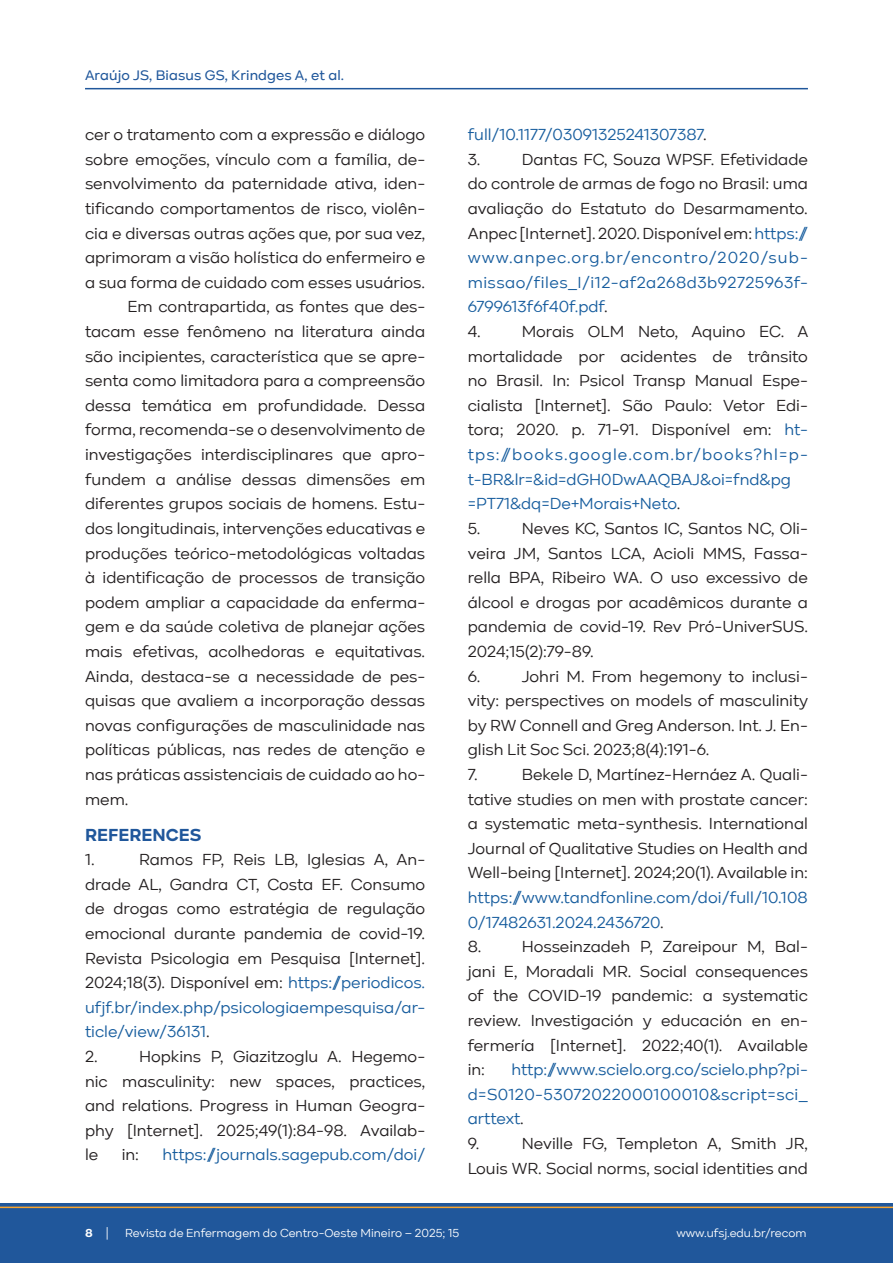
<style>
.page{position:relative;width:893px;height:1263px;background:#fff}
.page>*{position:absolute;margin:0;border:0;box-sizing:border-box;transform-origin:0 0}
.Tit_artigo{font:700 18px "Kinetika";color:#20579b}
.Texto_artigo{font:16.5px/24.6px "Kinetika";color:#231f20;text-align:justify}
.Texto_artigo-2{font:16.5px/24.6px "Kinetika";color:#175d9e;text-align:justify}
.t1{font:500 14.25px "Kinetika";letter-spacing:.01em;color:#20579b}
.t2{font:12px "Kinetika";color:#fff}
.t3{font:700 12px "Kinetika";color:#fff}
.s1{color:#175d9e}
.s2{color:#231f20}
.s3{font-weight:400}
</style>
<div class="page">
<div style="left:0;top:1203px;width:893px;height:60px;background:#20579b"></div>
<hr style="left:0;top:1206px;width:893px;height:2px;background:#f9a42e">
<hr style="left:85px;top:88px;width:723px;height:1px;background:#20579b">
<p class="t1" style="left:85px;top:67px;width:261px">Araújo JS, Biasus GS, Krindges A, et al.</p>
<p class="Texto_artigo" style="left:85px;top:122px;width:342px">cer o tratamento com a expressão e diálogo sobre emoções, vínculo com a família, de&shy;senvolvimento da paternidade ativa, iden&shy;tificando comportamentos de risco, violên&shy;cia e diversas outras ações que, por sua vez, aprimoram a visão holística do enfermeiro e a sua forma de cuidado com esses usuários.</p>
<p class="Texto_artigo" style="left:85px;top:295px;width:342px;text-indent:43px">Em contrapartida, as fontes que des&shy;tacam esse fenômeno na literatura ainda são incipientes, característica que se apre&shy;senta como limitadora para a compreensão dessa temática em profundidade. Dessa forma, recomenda-se o desenvolvimento de investigações interdisciplinares que apro&shy;fundem a análise dessas dimensões em diferentes grupos sociais de homens. Estu&shy;dos longitudinais, intervenções educativas e produções teórico-metodológicas voltadas à identificação de processos de transição podem ampliar a capacidade da enferma&shy;gem e da saúde coletiva de planejar ações mais efetivas, acolhedoras e equitativas.<br>Ainda, destaca-se a necessidade de pes&shy;quisas que avaliem a incorporação dessas novas configurações de masculinidade nas políticas públicas, nas redes de atenção e nas práticas assistenciais de cuidado ao ho&shy;mem.</p>
<p class="Tit_artigo" style="left:85px;top:823px;width:118px">REFERENCES</p>
<p class="Texto_artigo" style="left:85px;top:847px;width:11px">1.</p>
<p class="Texto_artigo" style="left:85px;top:847px;width:342px;text-indent:54px">Ramos FP, Reis LB, Iglesias A, An&shy;drade AL, Gandra CT, Costa EF. Consumo de drogas como estratégia de regulação emocional durante pandemia de covid-19.<br>Revista Psicologia em Pesquisa [Internet].<br>2024;18(3). Disponível em: <span class="s1">https://periodicos. ufjf.br/index.php/psicologiaempesquisa/ar&shy;ticle/view/36131</span>.</p>
<p class="Texto_artigo" style="left:85px;top:1044px;width:14px">2.</p>
<p class="Texto_artigo" style="left:85px;top:1044px;width:342px;text-indent:54px">Hopkins P, Giazitzoglu A. Hegemo&shy;nic masculinity: new spaces, practices, and relations. Progress in Human Geogra&shy;phy [Internet]. 2025;49(1):84-98. Availab&shy;le</p>
<p class="Texto_artigo" style="left:122px;top:1142px;width:19px">in:</p>
<p class="Texto_artigo-2" style="left:163px;top:1142px;width:264px">https://journals.sagepub.com/doi/</p>
<p class="Texto_artigo-2" style="left:468px;top:122px;width:240px">full/10.1177/03091325241307387<span class="s2">.</span></p>
<p class="Texto_artigo" style="left:468px;top:147px;width:14px">3.</p>
<p class="Texto_artigo" style="left:468px;top:147px;width:342px;text-indent:54px">Dantas FC, Souza WPSF. Efetividade do controle de armas de fogo no Brasil: uma avaliação do Estatuto do Desarmamento.<br>Anpec [Internet]. 2020. Disponível em: <span class="s1">https:// www.anpec.org.br/encontro/2020/sub&shy;missao/files_I/i12-af2a268d3b92725963f-6799613f6f40f.pdf</span>.</p>
<p class="Texto_artigo" style="left:468px;top:319px;width:14px">4.</p>
<p class="Texto_artigo" style="left:468px;top:319px;width:342px;text-indent:54px">Morais OLM Neto, Aquino EC. A mortalidade por acidentes de trânsito no Brasil. In: Psicol Transp Manual Espe&shy;cialista [Internet]. São Paulo: Vetor Edi&shy;tora; 2020. p. 71-91. Disponível em: <span class="s1">ht&shy;tps://books.google.com.br/books?hl=p&shy;t-BR&amp;lr=&amp;id=dGH0DwAAQBAJ&amp;oi=fnd&amp;pg</span></p>
<p class="Texto_artigo-2" style="left:468px;top:491px;width:214px">=PT71&amp;dq=De+Morais+Neto<span class="s2">.</span></p>
<p class="Texto_artigo" style="left:468px;top:516px;width:14px">5.</p>
<p class="Texto_artigo" style="left:468px;top:516px;width:342px;text-indent:54px">Neves KC, Santos IC, Santos NC, Oli&shy;veira JM, Santos LCA, Acioli MMS, Fassa&shy;rella BPA, Ribeiro WA. O uso excessivo de álcool e drogas por acadêmicos durante a pandemia de covid-19. Rev Pró-UniverSUS.<br>2024;15(2):79-89.</p>
<p class="Texto_artigo" style="left:468px;top:664px;width:14px">6.</p>
<p class="Texto_artigo" style="left:468px;top:664px;width:342px;text-indent:54px">Johri M. From hegemony to inclusi&shy;vity: perspectives on models of masculinity by RW Connell and Greg Anderson. Int. J. En&shy;glish Lit Soc Sci. 2023;8(4):191-6.</p>
<p class="Texto_artigo" style="left:468px;top:762px;width:12px">7.</p>
<p class="Texto_artigo" style="left:468px;top:762px;width:342px;text-indent:54px">Bekele D, Martínez-Hernáez A. Quali&shy;tative studies on men with prostate cancer: a systematic meta-synthesis. International Journal of Qualitative Studies on Health and Well-being [Internet]. 2024;20(1). Available in: <span class="s1">https://www.tandfonline.com/doi/full/10.108<br>0/17482631.2024.2436720</span>.</p>
<p class="Texto_artigo" style="left:468px;top:934px;width:15px">8.</p>
<p class="Texto_artigo" style="left:468px;top:934px;width:342px;text-indent:54px">Hosseinzadeh P, Zareipour M, Bal&shy;jani E, Moradali MR. Social consequences of the COVID-19 pandemic: a systematic review. Investigación y educación en en&shy;fermería [Internet]. 2022;40(1). Available in:</p>
<p class="Texto_artigo-2" style="left:468px;top:1057px;width:342px;text-indent:44px">http://www.scielo.org.co/scielo.php?pi&shy;d=S0120-53072022000100010&amp;script=sci_ arttext<span class="s2">.</span></p>
<p class="Texto_artigo" style="left:468px;top:1131px;width:13px">9.</p>
<p class="Texto_artigo" style="left:468px;top:1131px;width:342px;text-align:right">Neville FG, Templeton A, Smith JR,<br>Louis WR. Social norms, social identities and</p>
<p class="t3" style="left:85px;top:1225px;width:25px">8 <span class="s3">|</span></p>
<p class="t2" style="left:125px;top:1226px;width:336px">Revista de Enfermagem do Centro-Oeste Mineiro – 2025; 15</p>
<p class="t2" style="left:676px;top:1226px;width:132px">www.ufsj.edu.br/recom</p>
</div>
